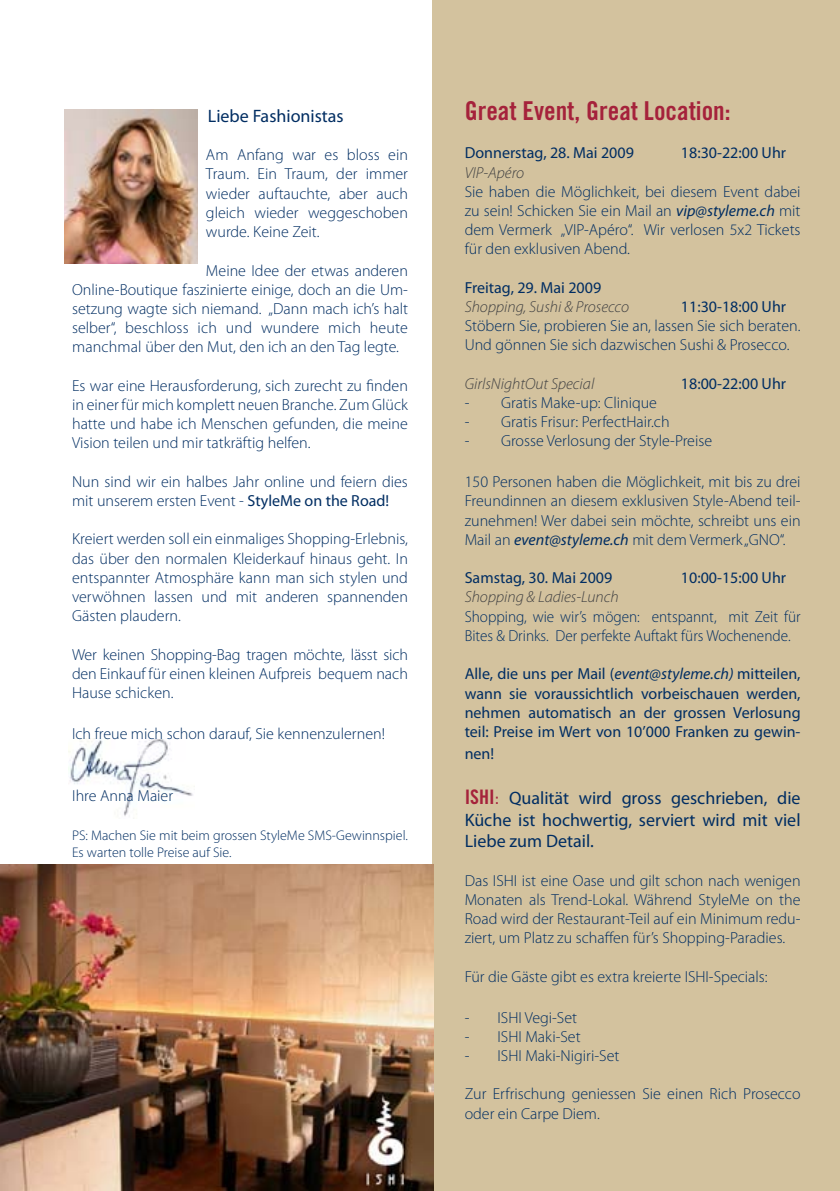
<style>
.page{position:relative;width:840px;height:1191px;background:#fff}
.page>*{position:absolute;margin:0;border:0;box-sizing:border-box;transform-origin:0 0}
.t1{font:26px "Trade Gothic Bold Cond Twenty";color:#a5223b}
.t2{font:18px/21.6px "Myriad Pro";color:#002d62;text-align:justify}
.t3{font:300 16px/19.2px "Myriad Pro";color:#002d62;text-align:justify}
.t4{font:16px/19.2px "Myriad Pro";color:#002d62;text-align:justify}
.t5{font:300 16px/19.2px "Myriad Pro";color:#002d62;scale:.95 1}
.t6{font:italic 300 16px "Myriad Pro";color:#414142}
.t7{font:300 14px/16.8px "Myriad Pro";color:#002d62}
.s1{font-weight:400}
.s2{font-weight:400;font-style:italic}
.s3{font-style:italic}
.s4{font-family:"Trade Gothic Bold Cond Twenty";font-size:20px;color:#a5223b}
.s5{font-family:"Trade Gothic Cond Eighteen";font-size:20px;color:#a5223b}
</style>
<div class="page">
<img style="left:68px;top:738px;width:127px;height:78px">
<div style="left:432px;top:0;width:407px;height:1191px;background:#d3c29e"></div>
<img style="left:65px;top:109px;width:133px;height:154px">
<img style="left:0;top:864px;width:433px;height:327px">
<p class="t2" style="left:208px;top:104px;width:137px">Liebe Fashionistas</p>
<p class="t3" style="left:206px;top:146px;width:203px">Am Anfang war es bloss ein Traum. Ein Traum, der immer wieder auftauchte, aber auch gleich wieder weggeschoben wurde. Keine Zeit.</p>
<p class="t3" style="left:72px;top:261px;width:337px;text-indent:134px">Meine Idee der etwas anderen Online-Boutique faszinierte einige, doch an die Um&shy;setzung wagte sich niemand. „Dann mach ich’s halt selber“, beschloss ich und wundere mich heute manchmal über den Mut, den ich an den Tag legte.</p>
<p class="t3" style="left:72px;top:376px;width:337px">Es war eine Herausforderung, sich zurecht zu finden in einer für mich komplett neuen Branche. Zum Glück hatte und habe ich Menschen gefunden, die meine Vision teilen und mir tatkräftig helfen.</p>
<p class="t3" style="left:72px;top:472px;width:337px">Nun sind wir ein halbes Jahr online und feiern dies mit unserem ersten Event - <span class="s1">StyleMe on the Road!</span></p>
<p class="t3" style="left:72px;top:530px;width:337px">Kreiert werden soll ein einmaliges Shopping-Erlebnis, das über den normalen Kleiderkauf hinaus geht. In entspannter Atmosphäre kann man sich stylen und verwöhnen lassen und mit anderen spannenden Gästen plaudern.</p>
<p class="t3" style="left:72px;top:645px;width:337px">Wer keinen Shopping-Bag tragen möchte, lässt sich den Einkauf für einen kleinen Aufpreis bequem nach Hause schicken.</p>
<p class="t3" style="left:72px;top:724px;width:314px">Ich freue mich schon darauf, Sie kennenzulernen!</p>
<p class="t3" style="left:72px;top:786px;width:102px">Ihre Anna Maier</p>
<p class="t7" style="left:72px;top:827px;width:337px">PS: Machen Sie mit beim grossen StyleMe SMS-Gewinnspiel.<br>Es warten tolle Preise auf Sie.</p>
<h1 class="t1" style="left:464px;top:95px;width:267px">Great Event, Great Location:</h1>
<p class="t4" style="left:464px;top:143px;width:171px">Donnerstag, 28. Mai 2009</p>
<p class="t4" style="left:680px;top:143px;width:107px">18:30-22:00 Uhr</p>
<p class="t6" style="left:464px;top:164px;width:61px">VIP-Apéro</p>
<p class="t3" style="left:464px;top:182px;width:337px">Sie haben die Möglichkeit, bei diesem Event dabei zu sein! Schicken Sie ein Mail an <span class="s2">vip@styleme.ch</span> mit dem Vermerk „VIP-Apéro“. Wir verlosen 5x2 Tickets für den exklusiven Abend.</p>
<p class="t4" style="left:464px;top:277px;width:138px">Freitag, 29. Mai 2009</p>
<p class="t6" style="left:464px;top:298px;width:166px">Shopping, Sushi &amp; Prosecco</p>
<p class="t4" style="left:680px;top:297px;width:107px">11:30-18:00 Uhr</p>
<p class="t3" style="left:464px;top:316px;width:337px">Stöbern Sie, probieren Sie an, lassen Sie sich beraten.<br>Und gönnen Sie sich dazwischen Sushi &amp; Prosecco.</p>
<p class="t6" style="left:464px;top:375px;width:131px">GirlsNightOut Special</p>
<p class="t4" style="left:680px;top:373px;width:107px">18:00-22:00 Uhr</p>
<p class="t3" style="left:464px;top:393px;width:194px">- Gratis Make-up: Clinique</p>
<p class="t3" style="left:464px;top:412px;width:206px">- Gratis Frisur: PerfectHair.ch</p>
<p class="t3" style="left:464px;top:432px;width:249px">- Grosse Verlosung der Style-Preise</p>
<p class="t3" style="left:464px;top:472px;width:337px">150 Personen haben die Möglichkeit, mit bis zu drei Freundinnen an diesem exklusiven Style-Abend teil&shy;zunehmen! Wer dabei sein möchte, schreibt uns ein Mail an <span class="s2">event@styleme.ch</span> mit dem Vermerk „GNO“.</p>
<p class="t4" style="left:464px;top:568px;width:149px">Samstag, 30. Mai 2009</p>
<p class="t4" style="left:680px;top:568px;width:107px">10:00-15:00 Uhr</p>
<p class="t6" style="left:464px;top:588px;width:155px">Shopping &amp; Ladies-Lunch</p>
<p class="t5" style="left:464px;top:607px;width:355px">Shopping, wie wir’s mögen: entspannt, mit Zeit für<br>Bites &amp; Drinks. Der perfekte Auftakt fürs Wochenende.</p>
<p class="t4" style="left:464px;top:664px;width:337px">Alle, die uns per Mail (<span class="s3">event@styleme.ch)</span> mitteilen, wann sie voraussichtlich vorbeischauen werden, nehmen automatisch an der grossen Verlosung teil: Preise im Wert von 10’000 Franken zu gewin-</p>
<p class="t4" style="left:464px;top:743px;width:31px">nen!</p>
<p class="t2" style="left:464px;top:787px;width:337px"><span class="s4">ISHI</span><span class="s5">:</span> Qualität wird gross geschrieben, die Küche ist hochwertig, serviert wird mit viel Liebe zum Detail.</p>
<p class="t3" style="left:464px;top:871px;width:337px">Das ISHI ist eine Oase und gilt schon nach wenigen Monaten als Trend-Lokal. Während StyleMe on the Road wird der Restaurant-Teil auf ein Minimum redu&shy;ziert, um Platz zu schaffen für’s Shopping-Paradies.</p>
<p class="t3" style="left:464px;top:967px;width:304px">Für die Gäste gibt es extra kreierte ISHI-Specials:</p>
<p class="t3" style="left:464px;top:1008px;width:114px">- ISHI Vegi-Set</p>
<p class="t3" style="left:464px;top:1027px;width:117px">- ISHI Maki-Set</p>
<p class="t3" style="left:464px;top:1046px;width:156px">- ISHI Maki-Nigiri-Set</p>
<p class="t3" style="left:464px;top:1084px;width:337px">Zur Erfrischung geniessen Sie einen Rich Prosecco oder ein Carpe Diem.</p>
</div>
